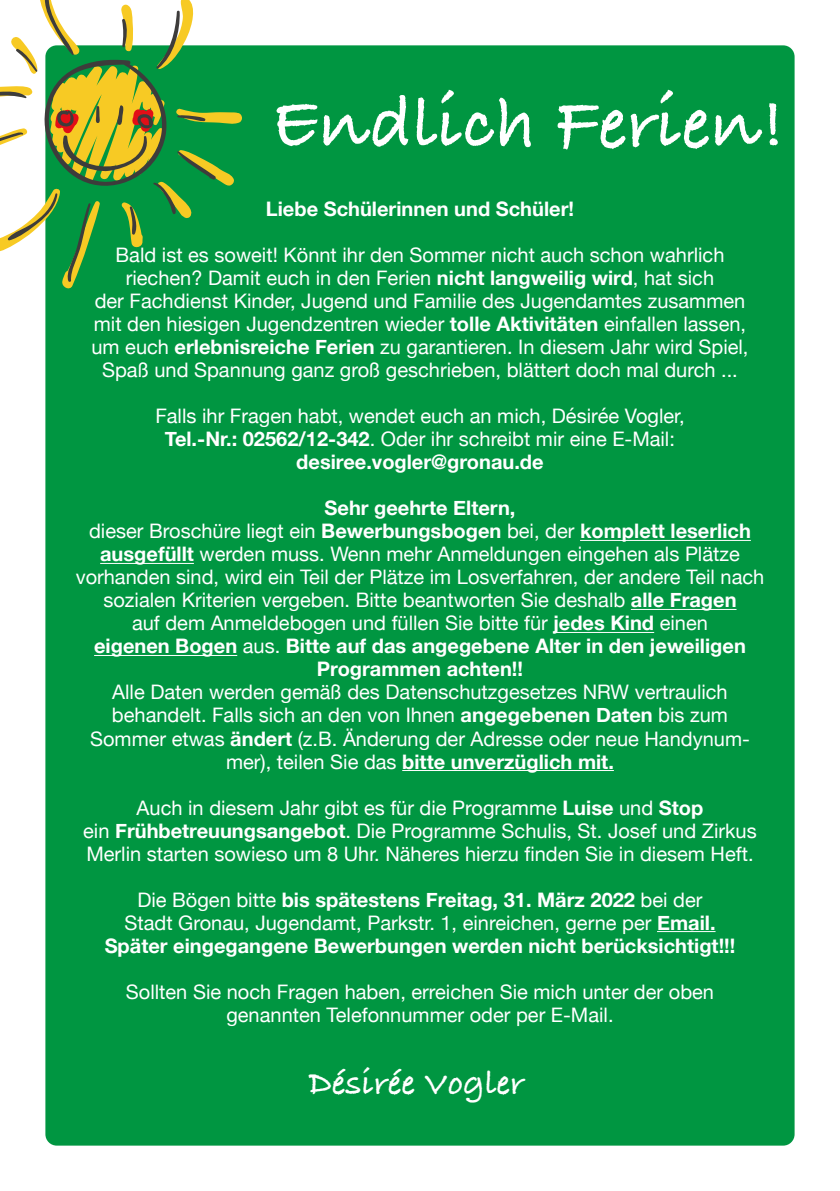
<style>
.page{position:relative;width:840px;height:1191px;background:#fff}
.page>*{position:absolute;margin:0;border:0;box-sizing:border-box;transform-origin:0 0}
.t1{font:700 76px "Bradley Hand ITCTT";color:#fff}
.t2{font:700 36px "Bradley Hand ITCTT";color:#fff}
.t3{font:20px/23px "Helvetica Neue";color:#fff;text-align:center}
.t4{font:700 20px/23px "Helvetica Neue";color:#fff;text-align:center}
.s1{font-weight:700}
.s2{font-weight:400}
</style>
<div class="page">
<div style="left:45px;top:45px;width:749px;height:1100px;background:#009641;border-radius:11px"></div>
<hr style="left:579px;top:540px;width:171px;height:1px;background:#fff">
<hr style="left:100px;top:563px;width:94px;height:1px;background:#fff">
<hr style="left:630px;top:609px;width:106px;height:1px;background:#fff">
<hr style="left:553px;top:632px;width:100px;height:1px;background:#fff">
<hr style="left:94px;top:655px;width:143px;height:1px;background:#fff">
<hr style="left:402px;top:770px;width:211px;height:1px;background:#fff">
<hr style="left:656px;top:931px;width:59px;height:1px;background:#fff">
<svg style="left:0;top:0;width:242px;height:291px"></svg>
<h1 class="t1" style="left:271px;top:66px;width:515px">Endlich Ferien!</h1>
<p class="t4" style="left:266px;top:198px;width:309px">Liebe Schülerinnen und Schüler!</p>
<p class="t3" style="left:91px;top:245px;width:658px">Bald ist es soweit! Könnt ihr den Sommer nicht auch schon wahrlich riechen? Damit euch in den Ferien <span class="s1">nicht langweilig wird</span>, hat sich<br>der Fachdienst Kinder, Jugend und Familie des Jugendamtes zusammen mit den hiesigen Jugendzentren wieder <span class="s1">tolle Aktivitäten</span> einfallen lassen, um euch <span class="s1">erlebnisreiche Ferien</span> zu garantieren. In diesem Jahr wird Spiel, Spaß und Spannung ganz groß geschrieben, blättert doch mal durch ...</p>
<p class="t3" style="left:155px;top:406px;width:530px">Falls ihr Fragen habt, wendet euch an mich, Désirée Vogler,<br><span class="s1">Tel.-Nr.: 02562/12-342</span>. Oder ihr schreibt mir eine E-Mail: <span class="s1">desiree.vogler@gronau.de</span></p>
<p class="t3" style="left:76px;top:498px;width:689px"><span class="s1">Sehr geehrte Eltern,<br></span>dieser Broschüre liegt ein <span class="s1">Bewerbungsbogen</span> bei, der <span class="s1">komplett leserlich ausgefüllt</span> werden muss. Wenn mehr Anmeldungen eingehen als Plätze vorhanden sind, wird ein Teil der Plätze im Losverfahren, der andere Teil nach sozialen Kriterien vergeben. Bitte beantworten Sie deshalb <span class="s1">alle Fragen<br></span>auf dem Anmeldebogen und füllen Sie bitte für <span class="s1">jedes Kind</span> einen<br><span class="s1">eigenen Bogen</span> aus. <span class="s1">Bitte auf das angegebene Alter in den jeweiligen Programmen achten!!</span></p>
<p class="t3" style="left:90px;top:682px;width:661px">Alle Daten werden gemäß des Datenschutzgesetzes NRW vertraulich behandelt. Falls sich an den von Ihnen <span class="s1">angegebenen Daten</span> bis zum Sommer etwas <span class="s1">ändert</span> (z.B. Änderung der Adresse oder neue Handynum&shy;mer), teilen Sie das <span class="s1">bitte unverzüglich mit.</span></p>
<p class="t3" style="left:83px;top:797px;width:674px">Auch in diesem Jahr gibt es für die Programme <span class="s1">Luise</span> und <span class="s1">Stop<br></span>ein <span class="s1">Frühbetreuungsangebot</span>. Die Programme Schulis, St. Josef und Zirkus<br>Merlin starten sowieso um 8 Uhr. Näheres hierzu finden Sie in diesem Heft.</p>
<p class="t4" style="left:105px;top:888px;width:631px"><span class="s2">Die Bögen bitte</span> bis spätestens Freitag, 31. März 2022 <span class="s2">bei der<br>Stadt Gronau, Jugendamt, Parkstr. 1, einreichen, gerne per</span> Email.<br>Später eingegangene Bewerbungen werden nicht berücksichtigt!!!</p>
<p class="t3" style="left:126px;top:981px;width:589px">Sollten Sie noch Fragen haben, erreichen Sie mich unter der oben genannten Telefonnummer oder per E-Mail.</p>
<h2 class="t2" style="left:308px;top:1055px;width:217px">Désirée Vogler</h2>
</div>
